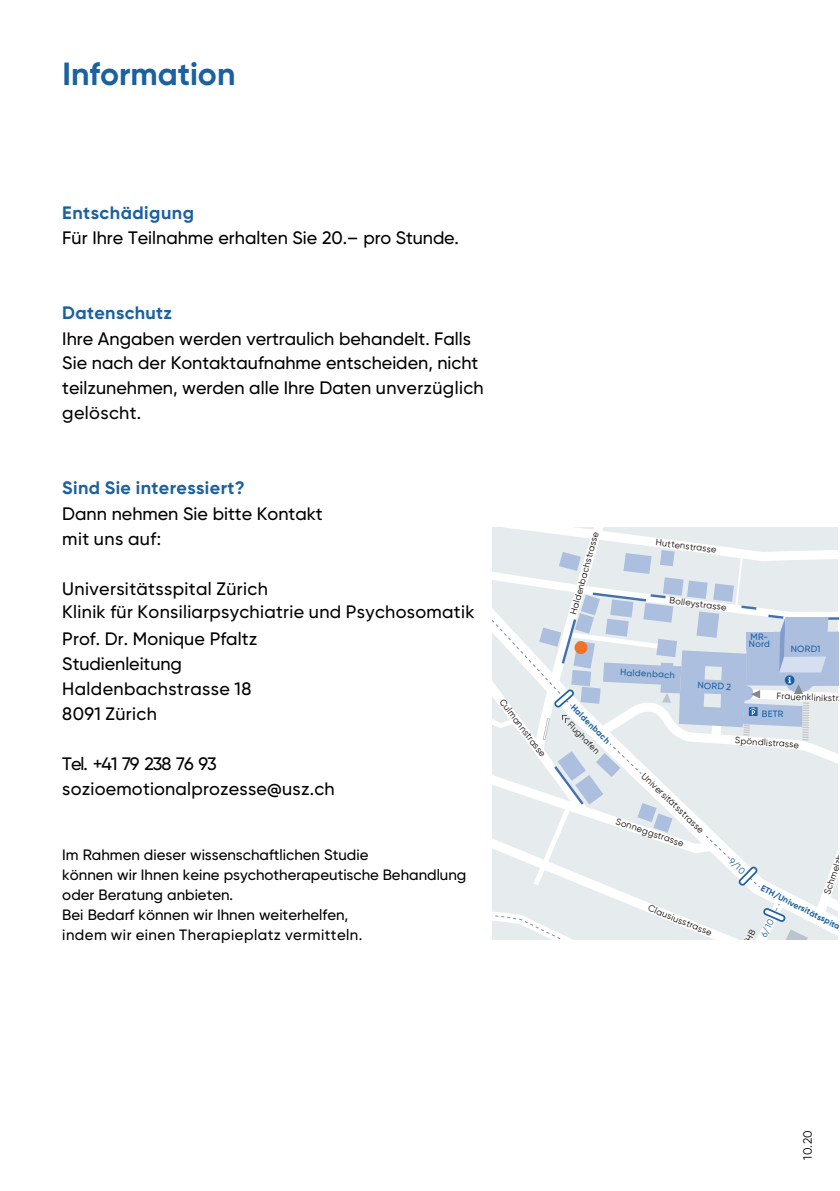
<style>
.page{position:relative;width:840px;height:1191px;background:#fff}
.page>*{position:absolute;margin:0;border:0;box-sizing:border-box;transform-origin:0 0}
.t1{font:700 32px "USZ Gilroy";color:#1b60a0}
.t2{font:500 18px/25px "USZ Gilroy";color:#000}
.t3{font:500 18px/23.8px "USZ Gilroy";letter-spacing:.02em;color:#000}
.t4{font:700 18px "USZ Gilroy";letter-spacing:.025em;color:#1b60a0}
.t5{font:500 15px/20px "USZ Gilroy";color:#000}
.t6{font:12px "USZ Gilroy";color:#000}
.t7{font:9.2px "USZ Gilroy";color:#0e0400}
.t8{font:500 9.2px/7.2px "USZ Gilroy";letter-spacing:.03em;color:#1b60a0}
.t9{font:9.2px "USZ Gilroy";color:#1b60a0}
.t10{font:700 8.6px "USZ Gilroy";color:#1b60a0}
.t11{font:8.6px "USZ Gilroy";color:#0e0400}
</style>
<div class="page">
<img style="left:837px;top:527px;width:2px;height:207px">
<svg style="left:492px;top:527px;width:345px;height:412px"></svg>
<div style="left:574px;top:641px;width:13px;height:13px;background:#ee7326;border-radius:50%"></div>
<h1 class="t1" style="left:62px;top:54px;width:174px">Information</h1>
<p class="t4" style="left:62px;top:202px;width:133px">Entschädigung</p>
<p class="t2" style="left:62px;top:225px;width:398px">Für Ihre Teilnahme erhalten Sie 20.– pro Stunde.</p>
<p class="t4" style="left:62px;top:302px;width:111px">Datenschutz</p>
<p class="t2" style="left:62px;top:325px;width:422px">Ihre Angaben werden vertraulich behandelt. Falls Sie nach der Kontaktaufnahme entscheiden, nicht teilzunehmen, werden alle Ihre Daten unverzüglich gelöscht.</p>
<p class="t4" style="left:62px;top:477px;width:184px">Sind Sie interessiert?</p>
<p class="t2" style="left:62px;top:500px;width:262px">Dann nehmen Sie bitte Kontakt mit uns auf:</p>
<p class="t3" style="left:62px;top:576px;width:413px">Universitätsspital Zürich<br>Klinik für Konsiliarpsychiatrie und Psychosomatik</p>
<p class="t2" style="left:62px;top:625px;width:196px">Prof. Dr. Monique Pfaltz<br>Studienleitung<br>Haldenbachstrasse 18<br>8091 Zürich</p>
<p class="t2" style="left:62px;top:750px;width:273px">Tel. +41 79 238 76 93 sozioemotionalprozesse@usz.ch</p>
<p class="t5" style="left:62px;top:844px;width:405px">Im Rahmen dieser wissenschaftlichen Studie<br>können wir Ihnen keine psychotherapeutische Behandlung oder Beratung anbieten.<br>Bei Bedarf können wir Ihnen weiterhelfen,<br>indem wir einen Therapieplatz vermitteln.</p>
<p class="t7" style="left:506px;top:696px;width:72px;rotate:53deg">Culmannstrasse</p>
<p class="t7" style="left:567px;top:613px;width:87px;rotate:-75deg">Haldenbachstrasse</p>
<p class="t10" style="left:576px;top:702px;width:52px;rotate:45deg">Haldenbach</p>
<p class="t11" style="left:572px;top:719px;width:42px;rotate:45deg">Flughafen</p>
<p class="t7" style="left:656px;top:536px;width:62px;rotate:7deg">Huttenstrasse</p>
<p class="t7" style="left:669px;top:595px;width:59px;rotate:7deg">Bolleystrasse</p>
<p class="t8" style="left:620px;top:668px;width:56px;rotate:3deg">Haldenbach</p>
<p class="t8" style="left:697px;top:681px;width:35px;rotate:3deg">NORD 2</p>
<p class="t8" style="left:748px;top:633px;width:23px;rotate:-1deg">MR-<br>Nord</p>
<p class="t8" style="left:790px;top:645px;width:31px">NORD1</p>
<p class="t7" style="left:776px;top:690px;width:65px;rotate:2deg">Frauenklinikstr.</p>
<p class="t8" style="left:761px;top:710px;width:23px">BETR</p>
<p class="t7" style="left:735px;top:734px;width:66px;rotate:4deg">Spöndlistrasse</p>
<p class="t7" style="left:647px;top:770px;width:84px;rotate:44deg">Universitätsstrasse</p>
<p class="t7" style="left:618px;top:815px;width:72px;rotate:19deg">Sonneggstrasse</p>
<p class="t7" style="left:650px;top:902px;width:69px;rotate:22deg">Clausiusstrasse</p>
<p class="t9" style="left:734px;top:855px;width:20px;rotate:44deg">9/10</p>
<p class="t7" style="left:820px;top:892px;width:44px;rotate:-71deg">Schmelzb</p>
<p class="t10" style="left:763px;top:882px;width:89px;rotate:27deg">ETH/Universitätsspita</p>
<p class="t9" style="left:757px;top:934px;width:20px;rotate:-64deg">6/10</p>
<p class="t6" style="left:799px;top:1159px;width:31px;rotate:-90deg">10.20</p>
</div>
